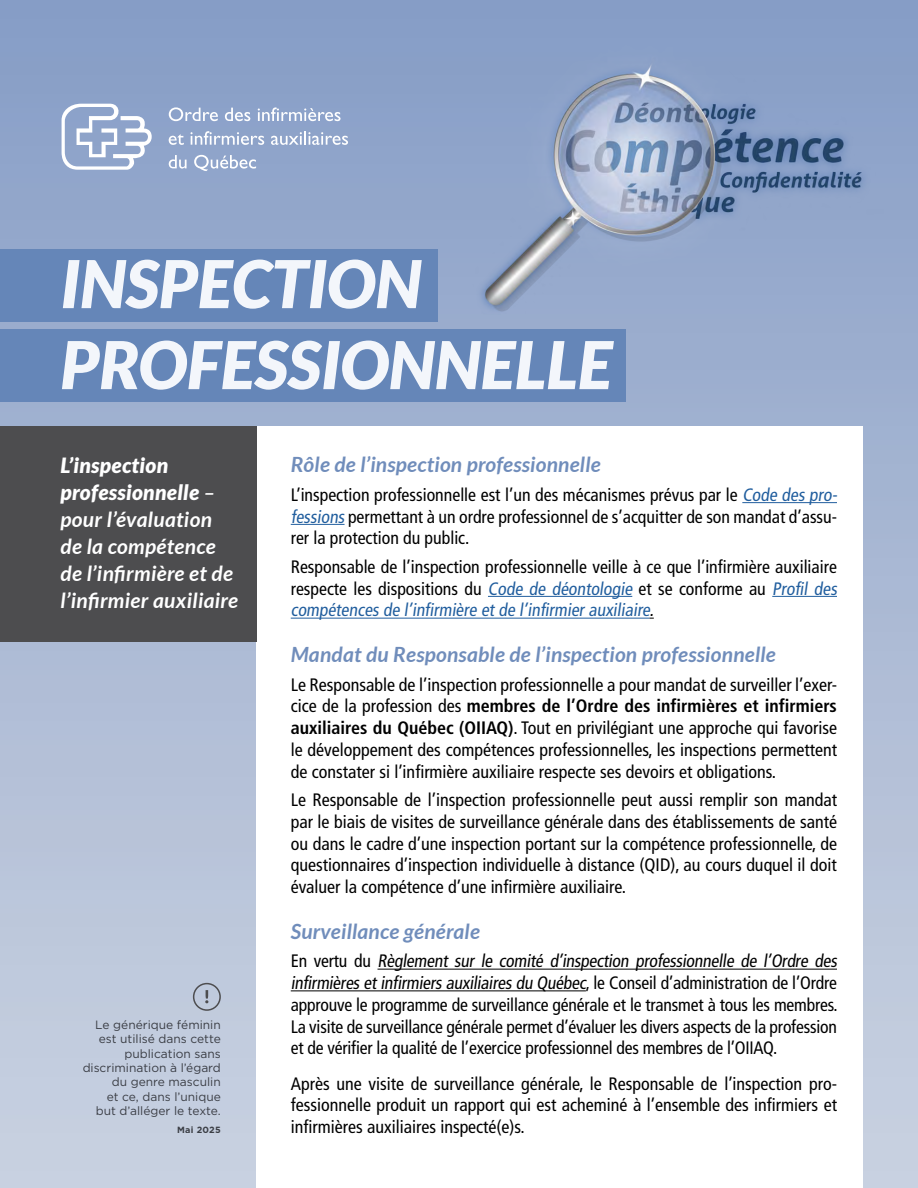
<style>
.page{position:relative;width:918px;height:1188px;background:#fff}
.page>*{position:absolute;margin:0;border:0;box-sizing:border-box;transform-origin:0 0}
.t1{font:italic 900 66px "Lato";color:#f3f6fb}
.t2{font:italic 700 21px "Lato";letter-spacing:.01em;color:#708dbb}
.t3{font:italic 700 21px/27px "Lato";letter-spacing:.015em;color:#fff}
.t4{font:italic 900 21px/27px "Lato";letter-spacing:.015em;color:#fff}
.t5{font:condensed 18px/21.8px "Frutiger";color:#000}
.t6{font:12px/14.4px "Gotham";color:#4d4d4f;text-align:right}
.t7{font:700 9px "Gotham";letter-spacing:.03em;color:#4d4d4f}
.s1{font-weight:700}
.s2{color:#215e9e}
</style>
<div class="page">
<div style="left:0;top:0;width:918px;height:1188px;background:linear-gradient(to bottom,#879dc6,#cbd3e1)"></div>
<div style="left:256px;top:426px;width:607px;height:762px;background:#fff"></div>
<hr style="left:742px;top:502px;width:95px;height:1px;background:#215e9e">
<hr style="left:291px;top:524px;width:54px;height:1px;background:#215e9e">
<hr style="left:488px;top:596px;width:144px;height:1px;background:#215e9e">
<hr style="left:772px;top:596px;width:65px;height:1px;background:#215e9e">
<hr style="left:291px;top:618px;width:359px;height:1px;background:#215e9e">
<hr style="left:378px;top:969px;width:459px;height:1px;background:#000">
<hr style="left:291px;top:990px;width:295px;height:1px;background:#000">
<div style="left:193px;top:983px;width:28px;height:28px;border:2px solid #4d4d4f;border-radius:50%"></div>
<svg style="left:205px;top:990px;width:3px;height:13px"></svg>
<svg style="left:62px;top:104px;width:90px;height:66px"></svg>
<svg style="left:169px;top:107px;width:49px;height:14px"></svg>
<svg style="left:225px;top:108px;width:25px;height:13px"></svg>
<svg style="left:258px;top:107px;width:83px;height:14px"></svg>
<svg style="left:169px;top:134px;width:15px;height:11px"></svg>
<svg style="left:190px;top:131px;width:74px;height:14px"></svg>
<svg style="left:271px;top:131px;width:77px;height:14px"></svg>
<svg style="left:169px;top:155px;width:18px;height:14px"></svg>
<svg style="left:194px;top:155px;width:62px;height:16px"></svg>
<img style="left:471px;top:40px;width:433px;height:277px">
<div style="left:0;top:249px;width:437px;height:72px;background:#6586b8"></div>
<div style="left:0;top:330px;width:625px;height:72px;background:#6586b8"></div>
<div style="left:0;top:426px;width:256px;height:216px;background:#4d4d4f"></div>
<p class="t1" style="left:60px;top:245px;width:362px">INSPECTION</p>
<p class="t1" style="left:60px;top:326px;width:553px">PROFESSIONNELLE</p>
<p class="t4" style="left:60px;top:452px;width:156px">L’inspection professionnelle <span class="s1">–</span></p>
<p class="t3" style="left:60px;top:506px;width:157px">pour l’évaluation de la compétence</p>
<p class="t3" style="left:60px;top:560px;width:179px">de l’infirmière et de l’infirmier auxiliaire</p>
<p class="t6" style="left:83px;top:1017px;width:140px">Le générique féminin est utilisé dans cette publication sans discrimination à l’égard du genre masculin<br>et ce, dans l’unique<br>but d’alléger le texte.</p>
<p class="t7" style="left:177px;top:1124px;width:45px">Mai 2025</p>
<p class="t2" style="left:291px;top:453px;width:312px">Rôle de l’inspection professionnelle</p>
<p class="t5" style="left:291px;top:484px;width:551px">L’inspection professionnelle est l’un des mécanismes prévus par le <span class="s2">Code des pro&shy;fessions</span> permettant à un ordre professionnel de s’acquitter de son mandat d’assu&shy;rer la protection du public.</p>
<p class="t5" style="left:291px;top:556px;width:551px">Responsable de l’inspection professionnelle veille à ce que l’infirmière auxiliaire respecte les dispositions du <span class="s2">Code de déontologie</span> et se conforme au <span class="s2">Profil des compétences de l’infirmière et de l’infirmier auxiliaire</span>.</p>
<p class="t2" style="left:291px;top:642px;width:487px">Mandat du Responsable de l’inspection professionnelle</p>
<p class="t5" style="left:291px;top:674px;width:548px;text-align:justify">Le Responsable de l’inspection professionnelle a pour mandat de surveiller l’exer&shy;cice de la profession des <span class="s1">membres de l’Ordre des infirmières et infirmiers auxiliaires du Québec (OIIAQ)</span>. Tout en privilégiant une approche qui favorise le développement des compétences professionnelles, les inspections permettent de constater si l’infirmière auxiliaire respecte ses devoirs et obligations.</p>
<p class="t5" style="left:291px;top:789px;width:548px;text-align:justify">Le Responsable de l’inspection professionnelle peut aussi remplir son mandat par le biais de visites de surveillance générale dans des établissements de santé ou dans le cadre d’une inspection portant sur la compétence professionnelle, de questionnaires d’inspection individuelle à distance (QID), au cours duquel il doit évaluer la compétence d’une infirmière auxiliaire.</p>
<p class="t2" style="left:291px;top:919px;width:191px">Surveillance générale</p>
<p class="t5" style="left:291px;top:950px;width:551px">E n v e rt u d u Règlement sur le comité d’inspection professionnelle de l’Ordre des infirmières et infirmiers auxiliaires du Québec, l e C o n s e i l d ’ a d m i n i st ra t i o n d e l ’ O rd re approuve le programme de surveillance générale et le transmet à tous les membres.<br>La visite de surveillance générale permet d’évaluer les divers aspects de la profession et de vérifier la qualité de l’exercice professionnel des membres de l’OIIAQ.</p>
<p class="t5" style="left:291px;top:1073px;width:548px;text-align:justify">Après une visite de surveillance générale, le Responsable de l’inspection pro&shy;fessionnelle produit un rapport qui est acheminé à l’ensemble des infirmiers et infirmières auxiliaires inspecté(e)s.</p>
</div>
